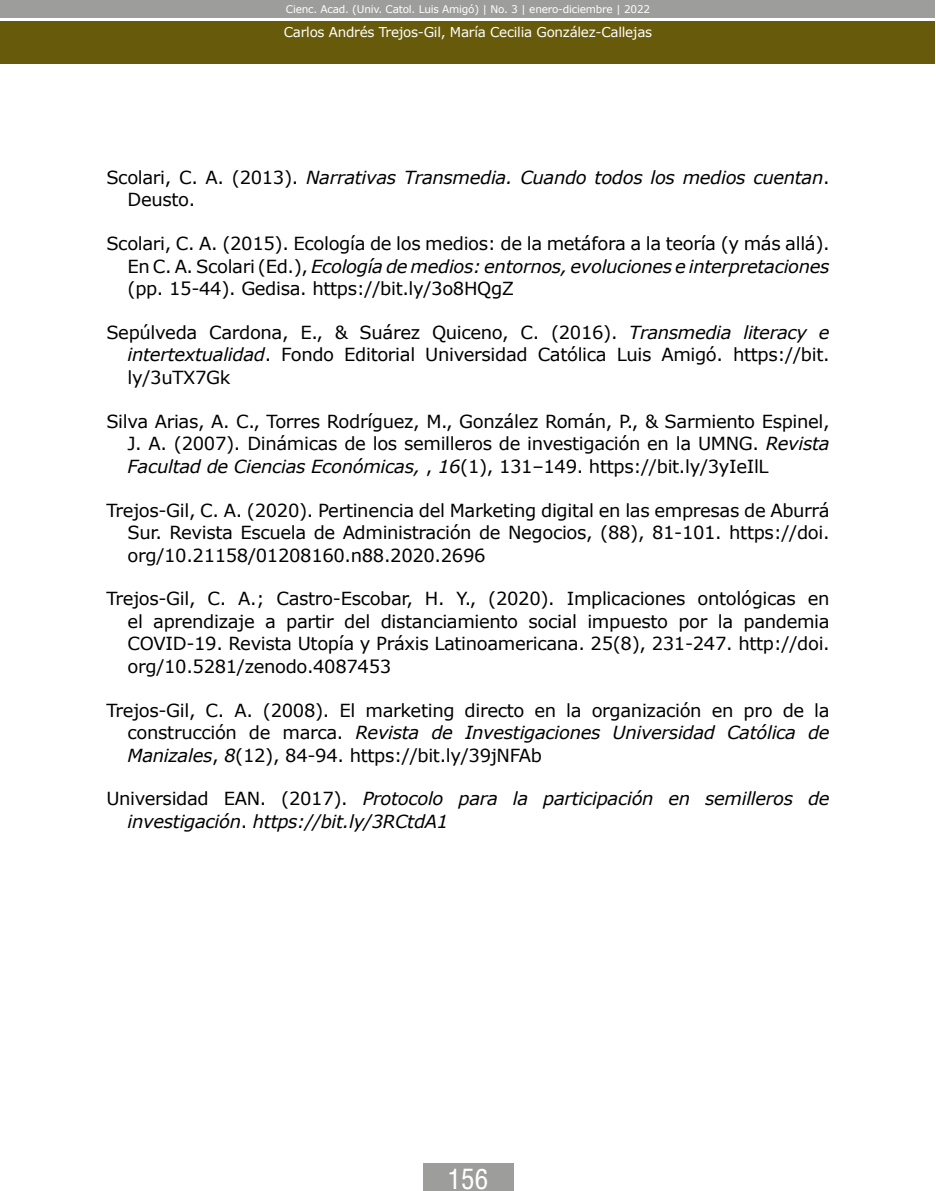
<style>
.page{position:relative;width:936px;height:1191px;background:#fff}
.page>*{position:absolute;margin:0;border:0;box-sizing:border-box;transform-origin:0 0}
.t1{font:27px "Arena Condensed";color:#fff}
.t2{font:18px/22.5px "Verdana";letter-spacing:-.02em;color:#000;text-align:justify}
.t3{font:italic 18px/22.5px "Verdana";letter-spacing:-.02em;color:#000}
.t4{font:13.5px "Verdana";letter-spacing:-.02em;color:#fff}
.t5{font:10.5px "Verdana";letter-spacing:-.02em;color:#fff}
.s1{font-style:normal}
.s2{font-style:italic}
</style>
<div class="page">
<div style="left:0;top:21px;width:934px;height:43px;background:#685a0b"></div>
<div style="left:0;top:0;width:934px;height:18px;background:#9d9d9c"></div>
<div style="left:423px;top:1163px;width:90px;height:28px;background:#9d9d9c"></div>
<p class="t5" style="left:286px;top:2px;width:366px">Cienc. Acad. (Univ. Catol. Luis Amigó) | No. 3 | enero-diciembre | 2022</p>
<p class="t4" style="left:284px;top:23px;width:370px">Carlos Andrés Trejos-Gil, María Cecilia González-Callejas</p>
<p class="t3" style="left:128px;top:166px;width:703px;text-indent:-21px"><span class="s1">Scolari, C. A. (2013).</span> Narrativas Transmedia. Cuando todos los medios cuentan<span class="s1">.<br>Deusto.</span></p>
<p class="t2" style="left:128px;top:232px;width:703px;text-indent:-21px">Scolari, C. A. (2015). Ecología de los medios: de la metáfora a la teoría (y más allá).<br>En C. A. Scolari (Ed.), <span class="s2">Ecología de medios: entornos, evoluciones e interpretaciones </span>(pp. 15-44). Gedisa. https://bit.ly/3o8HQgZ</p>
<p class="t2" style="left:128px;top:321px;width:703px;text-indent:-21px">Sepúlveda Cardona, E., &amp; Suárez Quiceno, C. (2016). <span class="s2">Transmedia literacy e intertextualidad</span>. Fondo Editorial Universidad Católica Luis Amigó. https://bit. ly/3uTX7Gk</p>
<p class="t2" style="left:128px;top:410px;width:703px;text-indent:-21px">Silva Arias, A. C., Torres Rodríguez, M., González Román, P., &amp; Sarmiento Espinel, J. A. (2007). Dinámicas de los semilleros de investigación en la UMNG. <span class="s2">Revista Facultad de Ciencias Económicas,</span> , <span class="s2">16</span>(1), 131–149. https://bit.ly/3yIeIlL</p>
<p class="t2" style="left:128px;top:498px;width:703px;text-indent:-21px">Trejos-Gil, C. A. (2020). Pertinencia del Marketing digital en las empresas de Aburrá Sur. Revista Escuela de Administración de Negocios, (88), 81-101. https://doi. org/10.21158/01208160.n88.2020.2696</p>
<p class="t2" style="left:128px;top:587px;width:703px;text-indent:-21px">Trejos-Gil, C. A.; Castro-Escobar, H. Y., (2020). Implicaciones ontológicas en el aprendizaje a partir del distanciamiento social impuesto por la pandemia COVID-19. Revista Utopía y Práxis Latinoamericana. 25(8), 231-247. http://doi. org/10.5281/zenodo.4087453</p>
<p class="t2" style="left:128px;top:698px;width:703px;text-indent:-21px">Trejos-Gil, C. A. (2008). El marketing directo en la organización en pro de la construcción de marca. <span class="s2">Revista de Investigaciones Universidad Católica de Manizales</span>, <span class="s2">8</span>(12), 84-94. https://bit.ly/39jNFAb</p>
<p class="t3" style="left:128px;top:787px;width:703px;text-indent:-21px"><span class="s1">Universidad EAN. (2017).</span> Protocolo para la participación en semilleros de investigación<span class="s1">.</span> https://bit.ly/3RCtdA1</p>
<h1 class="t1" style="left:447px;top:1163px;width:42px">156</h1>
</div>
